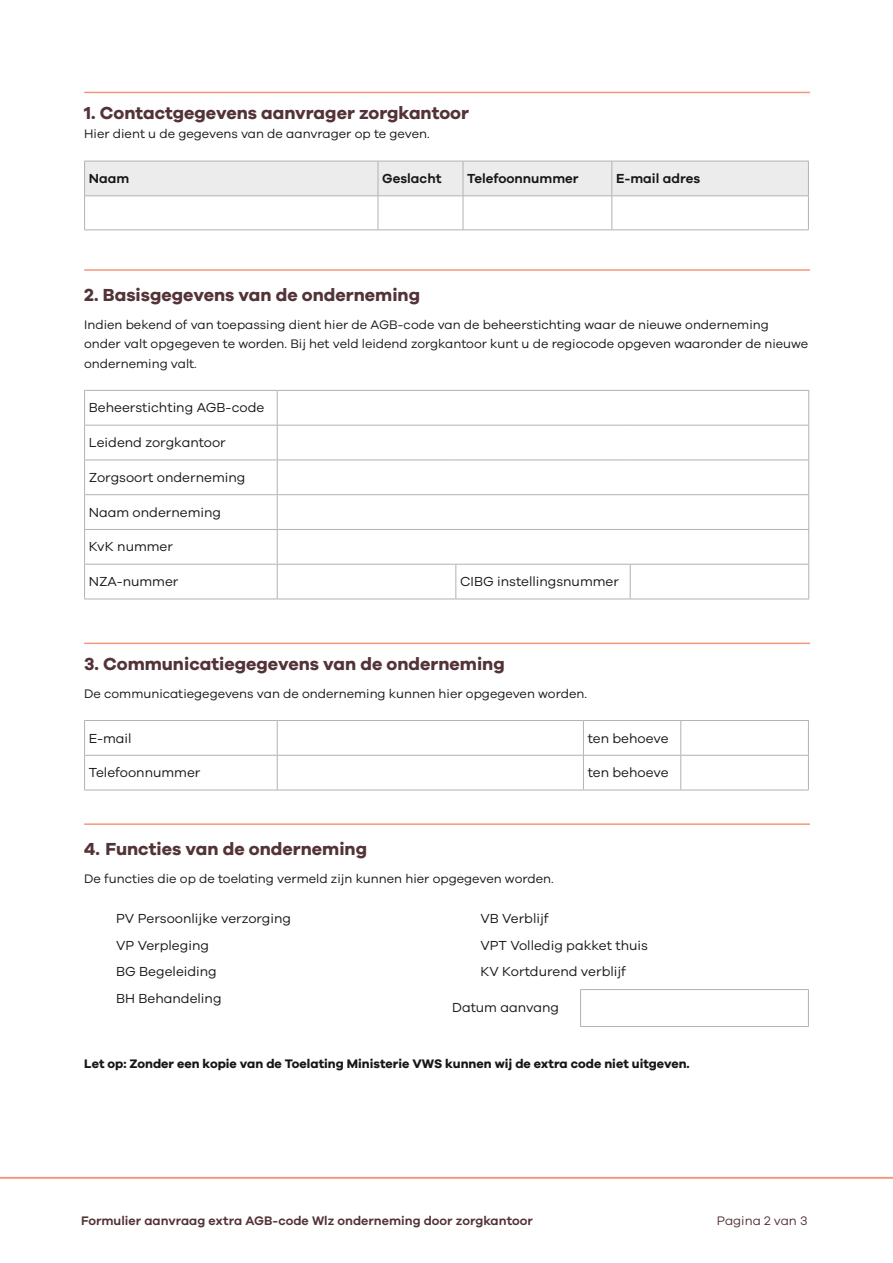
<style>
.page{position:relative;width:893px;height:1263px;background:#fff}
.page>*{position:absolute;margin:0;border:0;box-sizing:border-box;transform-origin:0 0}
.t1{font:700 18px "Galano Grotesque";color:#533337}
.t2{font:13.5px "Galano Grotesque";color:#181716}
.t3{font:600 13.5px "Galano Grotesque";color:#181716}
.t4{font:12.75px/19.5px "Galano Grotesque";color:#181716}
.t5{font:700 12.75px "Galano Grotesque";color:#181716}
.t6{font:600 12.75px "Galano Grotesque";color:#533337}
.t7{font:12.75px "Galano Grotesque";color:#533337}
</style>
<div class="page">
<hr style="left:0;top:1177px;width:893px;height:2px;background:#f3987a">
<hr style="left:84px;top:92px;width:726px;height:1px;background:#f3987a">
<div style="left:85px;top:162px;width:723px;height:33px;background:#ececec"></div>
<hr style="left:84px;top:161px;width:294px;height:1px;background:#b1b2b3">
<hr style="left:84px;top:161px;width:1px;height:34px;background:#b1b2b3">
<hr style="left:378px;top:161px;width:85px;height:1px;background:#b1b2b3">
<hr style="left:378px;top:161px;width:1px;height:34px;background:#b1b2b3">
<hr style="left:463px;top:161px;width:149px;height:1px;background:#b1b2b3">
<hr style="left:463px;top:161px;width:1px;height:34px;background:#b1b2b3">
<hr style="left:612px;top:161px;width:197px;height:1px;background:#b1b2b3">
<hr style="left:611px;top:161px;width:1px;height:34px;background:#b1b2b3">
<hr style="left:808px;top:161px;width:1px;height:34px;background:#b1b2b3">
<hr style="left:378px;top:195px;width:85px;height:1px;background:#b1b2b3">
<hr style="left:84px;top:195px;width:294px;height:1px;background:#b1b2b3">
<hr style="left:84px;top:196px;width:1px;height:33px;background:#b1b2b3">
<hr style="left:378px;top:196px;width:1px;height:33px;background:#b1b2b3">
<hr style="left:463px;top:195px;width:149px;height:1px;background:#b1b2b3">
<hr style="left:463px;top:196px;width:1px;height:33px;background:#b1b2b3">
<hr style="left:612px;top:195px;width:197px;height:1px;background:#b1b2b3">
<hr style="left:611px;top:196px;width:1px;height:33px;background:#b1b2b3">
<hr style="left:808px;top:196px;width:1px;height:33px;background:#b1b2b3">
<hr style="left:84px;top:229px;width:294px;height:1px;background:#b1b2b3">
<hr style="left:463px;top:229px;width:149px;height:1px;background:#b1b2b3">
<hr style="left:612px;top:229px;width:197px;height:1px;background:#b1b2b3">
<hr style="left:378px;top:229px;width:85px;height:1px;background:#b1b2b3">
<hr style="left:84px;top:269px;width:726px;height:2px;background:#f3987a">
<hr style="left:84px;top:390px;width:193px;height:1px;background:#b1b2b3">
<hr style="left:84px;top:391px;width:1px;height:34px;background:#b1b2b3">
<hr style="left:277px;top:390px;width:179px;height:1px;background:#b1b2b3">
<hr style="left:277px;top:391px;width:1px;height:34px;background:#b1b2b3">
<hr style="left:456px;top:390px;width:174px;height:1px;background:#b1b2b3">
<hr style="left:630px;top:390px;width:179px;height:1px;background:#b1b2b3">
<hr style="left:808px;top:391px;width:1px;height:34px;background:#b1b2b3">
<hr style="left:84px;top:425px;width:193px;height:1px;background:#b1b2b3">
<hr style="left:84px;top:425px;width:1px;height:34px;background:#b1b2b3">
<hr style="left:277px;top:425px;width:179px;height:1px;background:#b1b2b3">
<hr style="left:277px;top:425px;width:1px;height:34px;background:#b1b2b3">
<hr style="left:456px;top:425px;width:174px;height:1px;background:#b1b2b3">
<hr style="left:630px;top:425px;width:179px;height:1px;background:#b1b2b3">
<hr style="left:808px;top:425px;width:1px;height:34px;background:#b1b2b3">
<hr style="left:84px;top:459px;width:193px;height:1px;background:#b1b2b3">
<hr style="left:84px;top:460px;width:1px;height:34px;background:#b1b2b3">
<hr style="left:277px;top:459px;width:179px;height:1px;background:#b1b2b3">
<hr style="left:277px;top:460px;width:1px;height:34px;background:#b1b2b3">
<hr style="left:456px;top:459px;width:174px;height:1px;background:#b1b2b3">
<hr style="left:630px;top:459px;width:179px;height:1px;background:#b1b2b3">
<hr style="left:808px;top:460px;width:1px;height:34px;background:#b1b2b3">
<hr style="left:84px;top:494px;width:193px;height:1px;background:#b1b2b3">
<hr style="left:84px;top:495px;width:1px;height:34px;background:#b1b2b3">
<hr style="left:277px;top:494px;width:179px;height:1px;background:#b1b2b3">
<hr style="left:277px;top:495px;width:1px;height:34px;background:#b1b2b3">
<hr style="left:456px;top:494px;width:174px;height:1px;background:#b1b2b3">
<hr style="left:630px;top:494px;width:179px;height:1px;background:#b1b2b3">
<hr style="left:808px;top:495px;width:1px;height:34px;background:#b1b2b3">
<hr style="left:84px;top:529px;width:193px;height:1px;background:#b1b2b3">
<hr style="left:84px;top:530px;width:1px;height:34px;background:#b1b2b3">
<hr style="left:277px;top:529px;width:179px;height:1px;background:#b1b2b3">
<hr style="left:277px;top:530px;width:1px;height:34px;background:#b1b2b3">
<hr style="left:456px;top:529px;width:174px;height:1px;background:#b1b2b3">
<hr style="left:630px;top:529px;width:179px;height:1px;background:#b1b2b3">
<hr style="left:808px;top:530px;width:1px;height:34px;background:#b1b2b3">
<hr style="left:84px;top:564px;width:193px;height:1px;background:#b1b2b3">
<hr style="left:84px;top:565px;width:1px;height:34px;background:#b1b2b3">
<hr style="left:277px;top:564px;width:179px;height:1px;background:#b1b2b3">
<hr style="left:277px;top:565px;width:1px;height:34px;background:#b1b2b3">
<hr style="left:456px;top:564px;width:174px;height:1px;background:#b1b2b3">
<hr style="left:455px;top:565px;width:1px;height:34px;background:#b1b2b3">
<hr style="left:630px;top:564px;width:179px;height:1px;background:#b1b2b3">
<hr style="left:630px;top:565px;width:1px;height:34px;background:#b1b2b3">
<hr style="left:808px;top:565px;width:1px;height:34px;background:#b1b2b3">
<hr style="left:84px;top:599px;width:193px;height:1px;background:#b1b2b3">
<hr style="left:277px;top:599px;width:179px;height:1px;background:#b1b2b3">
<hr style="left:456px;top:599px;width:174px;height:1px;background:#b1b2b3">
<hr style="left:630px;top:599px;width:179px;height:1px;background:#b1b2b3">
<hr style="left:84px;top:643px;width:726px;height:1px;background:#f3987a">
<hr style="left:84px;top:720px;width:193px;height:1px;background:#b1b2b3">
<hr style="left:84px;top:721px;width:1px;height:34px;background:#b1b2b3">
<hr style="left:277px;top:720px;width:306px;height:1px;background:#b1b2b3">
<hr style="left:277px;top:721px;width:1px;height:34px;background:#b1b2b3">
<hr style="left:583px;top:720px;width:98px;height:1px;background:#b1b2b3">
<hr style="left:583px;top:721px;width:1px;height:34px;background:#b1b2b3">
<hr style="left:681px;top:720px;width:128px;height:1px;background:#b1b2b3">
<hr style="left:680px;top:721px;width:1px;height:34px;background:#b1b2b3">
<hr style="left:808px;top:721px;width:1px;height:34px;background:#b1b2b3">
<hr style="left:84px;top:755px;width:193px;height:1px;background:#b1b2b3">
<hr style="left:84px;top:756px;width:1px;height:34px;background:#b1b2b3">
<hr style="left:277px;top:755px;width:306px;height:1px;background:#b1b2b3">
<hr style="left:277px;top:756px;width:1px;height:34px;background:#b1b2b3">
<hr style="left:583px;top:755px;width:98px;height:1px;background:#b1b2b3">
<hr style="left:583px;top:756px;width:1px;height:34px;background:#b1b2b3">
<hr style="left:681px;top:755px;width:128px;height:1px;background:#b1b2b3">
<hr style="left:680px;top:756px;width:1px;height:34px;background:#b1b2b3">
<hr style="left:808px;top:756px;width:1px;height:34px;background:#b1b2b3">
<hr style="left:84px;top:790px;width:193px;height:1px;background:#b1b2b3">
<hr style="left:277px;top:790px;width:306px;height:1px;background:#b1b2b3">
<hr style="left:583px;top:790px;width:98px;height:1px;background:#b1b2b3">
<hr style="left:681px;top:790px;width:128px;height:1px;background:#b1b2b3">
<hr style="left:84px;top:823px;width:726px;height:2px;background:#f3987a">
<hr style="left:580px;top:989px;width:229px;height:1px;background:#b1b2b3">
<hr style="left:580px;top:990px;width:1px;height:36px;background:#b1b2b3">
<hr style="left:808px;top:990px;width:1px;height:36px;background:#b1b2b3">
<hr style="left:580px;top:1026px;width:229px;height:1px;background:#b1b2b3">
<h1 class="t1" style="left:84px;top:101px;width:386px">1. Contactgegevens aanvrager zorgkantoor</h1>
<p class="t4" style="left:84px;top:124px;width:347px">Hier dient u de gegevens van de aanvrager op te geven.</p>
<p class="t3" style="left:89px;top:170px;width:42px">Naam</p>
<p class="t3" style="left:382px;top:170px;width:61px">Geslacht</p>
<p class="t3" style="left:467px;top:170px;width:113px">Telefoonnummer</p>
<p class="t3" style="left:616px;top:170px;width:86px">E-mail adres</p>
<h1 class="t1" style="left:84px;top:283px;width:337px">2. Basisgegevens van de onderneming</h1>
<p class="t4" style="left:84px;top:314px;width:726px">Indien bekend of van toepassing dient hier de AGB-code van de beheerstichting waar de nieuwe onderneming onder valt opgegeven te worden. Bij het veld leidend zorgkantoor kunt u de regiocode opgeven waaronder de nieuwe onderneming valt.</p>
<p class="t2" style="left:89px;top:400px;width:177px">Beheerstichting AGB-code</p>
<p class="t2" style="left:89px;top:434px;width:139px">Leidend zorgkantoor</p>
<p class="t2" style="left:89px;top:469px;width:158px">Zorgsoort onderneming</p>
<p class="t2" style="left:89px;top:504px;width:134px">Naam onderneming</p>
<p class="t2" style="left:89px;top:539px;width:86px">KvK nummer</p>
<p class="t2" style="left:89px;top:574px;width:91px">NZA-nummer</p>
<p class="t2" style="left:460px;top:574px;width:160px">CIBG instellingsnummer</p>
<h1 class="t1" style="left:84px;top:652px;width:422px">3. Communicatiegegevens van de onderneming</h1>
<p class="t4" style="left:84px;top:683px;width:504px">De communicatiegegevens van de onderneming kunnen hier opgegeven worden.</p>
<p class="t2" style="left:89px;top:730px;width:44px">E-mail</p>
<p class="t2" style="left:588px;top:730px;width:82px">ten behoeve</p>
<p class="t2" style="left:89px;top:765px;width:113px">Telefoonnummer</p>
<p class="t2" style="left:588px;top:765px;width:82px">ten behoeve</p>
<h1 class="t1" style="left:84px;top:837px;width:284px">4. Functies van de onderneming</h1>
<p class="t4" style="left:84px;top:868px;width:471px">De functies die op de toelating vermeld zijn kunnen hier opgegeven worden.</p>
<p class="t2" style="left:116px;top:910px;width:176px">PV Persoonlijke verzorging</p>
<p class="t2" style="left:480px;top:910px;width:70px">VB Verblijf</p>
<p class="t2" style="left:116px;top:937px;width:94px">VP Verpleging</p>
<p class="t2" style="left:480px;top:937px;width:169px">VPT Volledig pakket thuis</p>
<p class="t2" style="left:116px;top:963px;width:102px">BG Begeleiding</p>
<p class="t2" style="left:480px;top:963px;width:147px">KV Kortdurend verblijf</p>
<p class="t2" style="left:116px;top:990px;width:107px">BH Behandeling</p>
<p class="t2" style="left:452px;top:999px;width:108px">Datum aanvang</p>
<p class="t5" style="left:84px;top:1056px;width:607px">Let op: Zonder een kopie van de Toelating Ministerie VWS kunnen wij de extra code niet uitgeven.</p>
<p class="t6" style="left:81px;top:1213px;width:453px">Formulier aanvraag extra AGB-code Wlz onderneming door zorgkantoor</p>
<p class="t7" style="left:717px;top:1213px;width:92px">Pagina 2 van 3</p>
</div>
